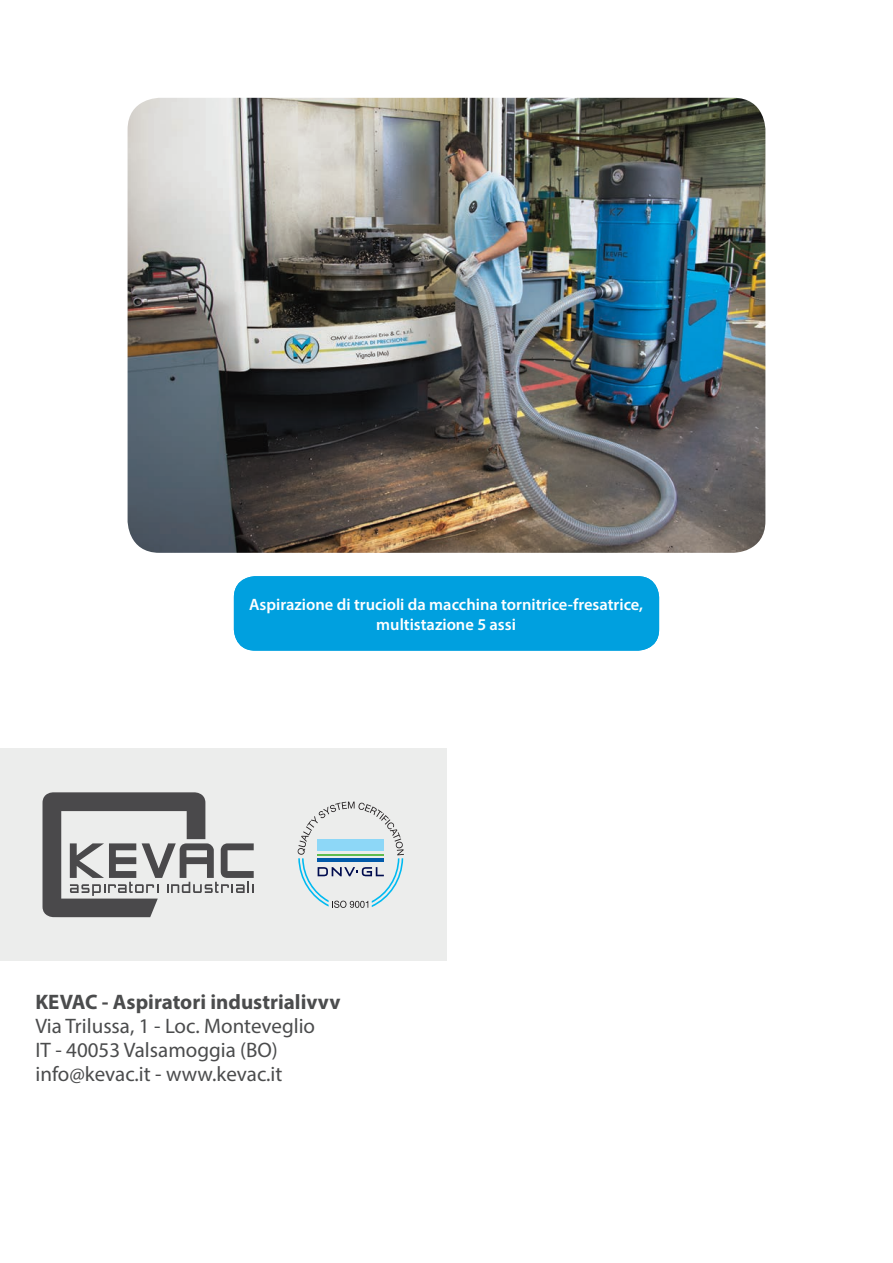
<style>
.page{position:relative;width:893px;height:1263px;background:#fff}
.page>*{position:absolute;margin:0;border:0;box-sizing:border-box;transform-origin:0 0}
.t1{font:21px/24px "Myriad Pro";color:#4b4c4d}
.t2{font:700 21px "Myriad Pro";color:#4b4c4d}
.t3{font:600 16.5px/19.8px "Myriad Pro";color:#fff;text-align:center}
</style>
<div class="page">
<hr style="left:892px;top:0;width:1px;height:213px;background:#ecedec">
<div style="left:0;top:748px;width:446px;height:213px;background:#ecedec"></div>
<svg style="left:298px;top:801px;width:106px;height:107px"></svg>
<img style="left:128px;top:98px;width:637px;height:455px">
<svg style="left:43px;top:792px;width:211px;height:125px"></svg>
<div style="left:234px;top:576px;width:425px;height:75px;background:#00a0df;border-radius:21px"></div>
<p class="t3" style="left:249px;top:594px;width:395px">Aspirazione di trucioli da macchina tornitrice-fresatrice, multistazione 5 assi</p>
<p class="t2" style="left:35px;top:988px;width:307px">KEVAC - Aspiratori industrialivvv</p>
<p class="t1" style="left:35px;top:1013px;width:281px">Via Trilussa, 1 - Loc. Monteveglio<br>IT - 40053 Valsamoggia (BO) info@kevac.it - www.kevac.it</p>
</div>
